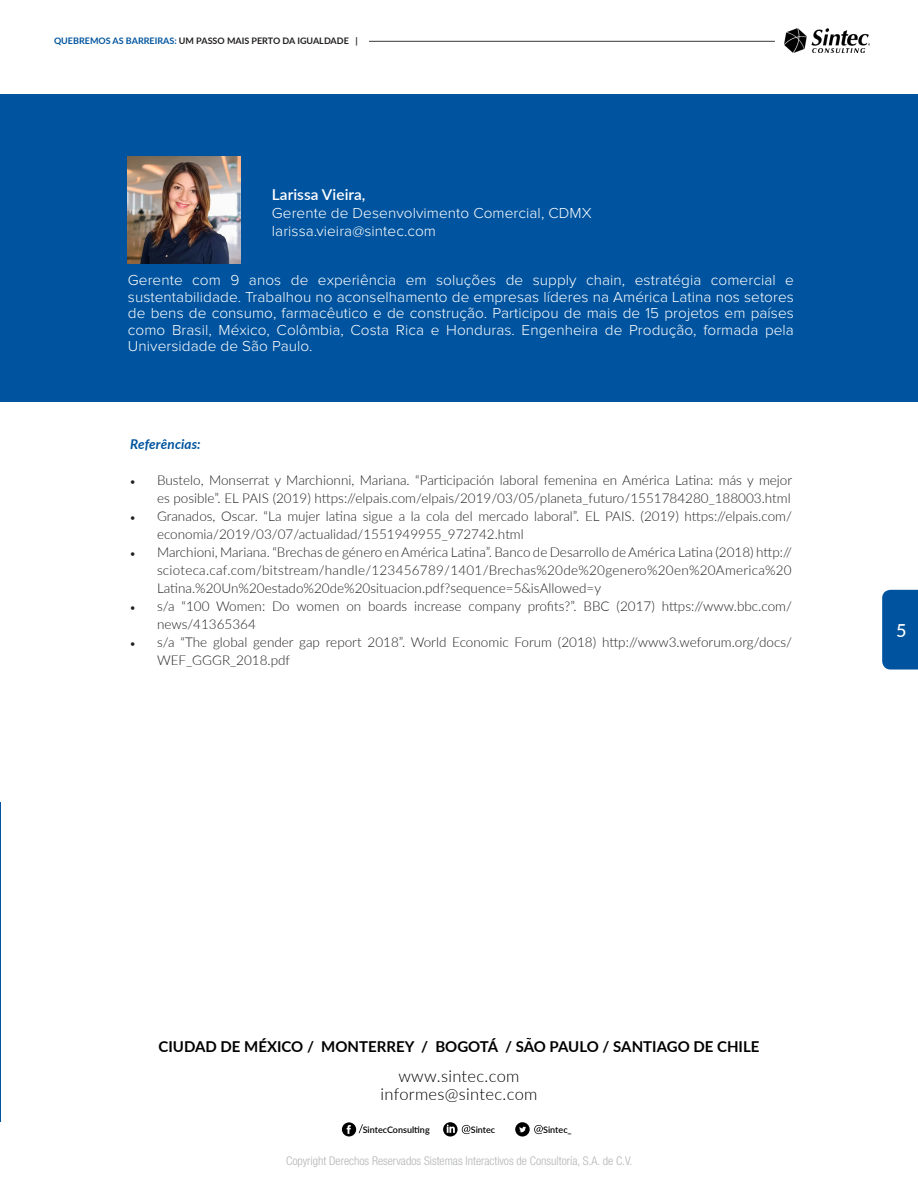
<style>
.page{position:relative;width:918px;height:1188px;background:#fff}
.page>*{position:absolute;margin:0;border:0;box-sizing:border-box;transform-origin:0 0}
.t1{font:500 18px "Lato";color:#fff}
.t2{font:300 16.5px/18px "Lato";letter-spacing:.02em;color:#000;text-align:center}
.t3{font:300 15px/16.5px "Proxima Nova";letter-spacing:.005em;color:#fff;text-align:justify}
.t4{font:700 15px "Lato";color:#000}
.t5{font:600 15px "Lato";letter-spacing:.005em;color:#fff}
.t6{font:300 13.5px/18px "Lato";color:#231f20}
.t7{font:italic 700 13.5px "Lato";letter-spacing:.01em;color:#00549e}
.t8{font:300 condensed 12px "Helvetica Neue LT Std";color:#b2b4b3}
.t9{font:700 9px "Lato";color:#231f20}
.t10{font:600 9px "Lato";color:#000}
.s1{color:#00549e}
.s2{font-family:"Minion Pro";font-weight:400}
</style>
<div class="page">
<img style="left:784px;top:28px;width:86px;height:24px">
<hr style="left:369px;top:41px;width:406px;height:1px;background:#3a3838">
<div style="left:882px;top:590px;width:36px;height:80px;background:#00549f"></div>
<hr style="left:0;top:802px;width:1px;height:320px;background:#00549f">
<svg style="left:342px;top:1122px;width:21px;height:14px"></svg>
<svg style="left:515px;top:1122px;width:28px;height:15px"></svg>
<svg style="left:443px;top:1122px;width:27px;height:15px"></svg>
<svg style="left:526px;top:1037px;width:6px;height:3px"></svg>
<div style="left:0;top:94px;width:918px;height:308px;background:#00549f"></div>
<img style="left:128px;top:156px;width:112px;height:108px">
<p class="t9" style="left:54px;top:34px;width:305px"><span class="s1">QUEBREMOS AS BARREIRAS:</span> UM PASSO MAIS PERTO DA IGUALDADE |</p>
<p class="t5" style="left:272px;top:183px;width:95px">Larissa Vieira,</p>
<p class="t3" style="left:272px;top:205px;width:321px">Gerente de Desenvolvimento Comercial, CDMX</p>
<p class="t3" style="left:272px;top:223px;width:166px">larissa.vieira@sintec.com</p>
<p class="t3" style="left:128px;top:273px;width:668px">Gerente com 9 anos de experiência em soluções de supply chain, estratégia comercial e sustentabilidade. Trabalhou no aconselhamento de empresas líderes na América Latina nos setores de bens de consumo, farmacêutico e de construção. Participou de mais de 15 projetos em países como Brasil, México, Colômbia, Costa Rica e Honduras. Engenheira de Produção, formada pela Universidade de São Paulo.</p>
<p class="t7" style="left:130px;top:434px;width:72px">Referências:</p>
<p class="t6" style="left:130px;top:471px;width:664px;text-align:right"><span class="s2">•</span> Bustelo, Monserrat y Marchionni, Mariana. “Participación laboral femenina en América Latina: más y mejor es posible”. EL PAIS (2019) https://elpais.com/elpais/2019/03/05/planeta_futuro/1551784280_188003.html</p>
<p class="t6" style="left:157px;top:507px;width:636px;text-indent:-27px"><span class="s2">•</span> Granados, Oscar. “La mujer latina sigue a la cola del mercado laboral”. EL PAIS. (2019) https://elpais.com/ economia/2019/03/07/actualidad/1551949955_972742.html</p>
<p class="t6" style="left:157px;top:543px;width:636px;text-align:justify;text-indent:-27px"><span class="s2">•</span> Marchioni, Mariana. “Brechas de género en América Latina”. Banco de Desarrollo de América Latina (2018) http:// scioteca.caf.com/bitstream/handle/123456789/1401/Brechas%20de%20genero%20en%20America%20<br>Latina.%20Un%20estado%20de%20situacion.pdf?sequence=5&amp;isAllowed=y</p>
<p class="t6" style="left:157px;top:597px;width:636px;text-indent:-27px"><span class="s2">•</span> s/a “100 Women: Do women on boards increase company profits?”. BBC (2017) https://www.bbc.com/ news/41365364</p>
<p class="t6" style="left:157px;top:633px;width:636px;text-indent:-27px"><span class="s2">•</span> s/a “The global gender gap report 2018”. World Economic Forum (2018) http://www3.weforum.org/docs/<br>WEF_GGGR_2018.pdf</p>
<h1 class="t1" style="left:896px;top:617px;width:12px">5</h1>
<p class="t4" style="left:159px;top:1035px;width:602px">CIUDAD DE MÉXICO / MONTERREY / BOGOTÁ / SAO PAULO / SANTIAGO DE CHILE</p>
<p class="t2" style="left:380px;top:1067px;width:159px">www.sintec.com informes@sintec.com</p>
<p class="t10" style="left:363px;top:1123px;width:69px">SintecConsulting</p>
<p class="t10" style="left:471px;top:1123px;width:26px">Sintec</p>
<p class="t10" style="left:543px;top:1123px;width:30px">Sintec_</p>
<p class="t8" style="left:286px;top:1154px;width:348px">Copyright Derechos Reservados Sistemas Interactivos de Consultoría, S.A. de C.V.</p>
</div>
